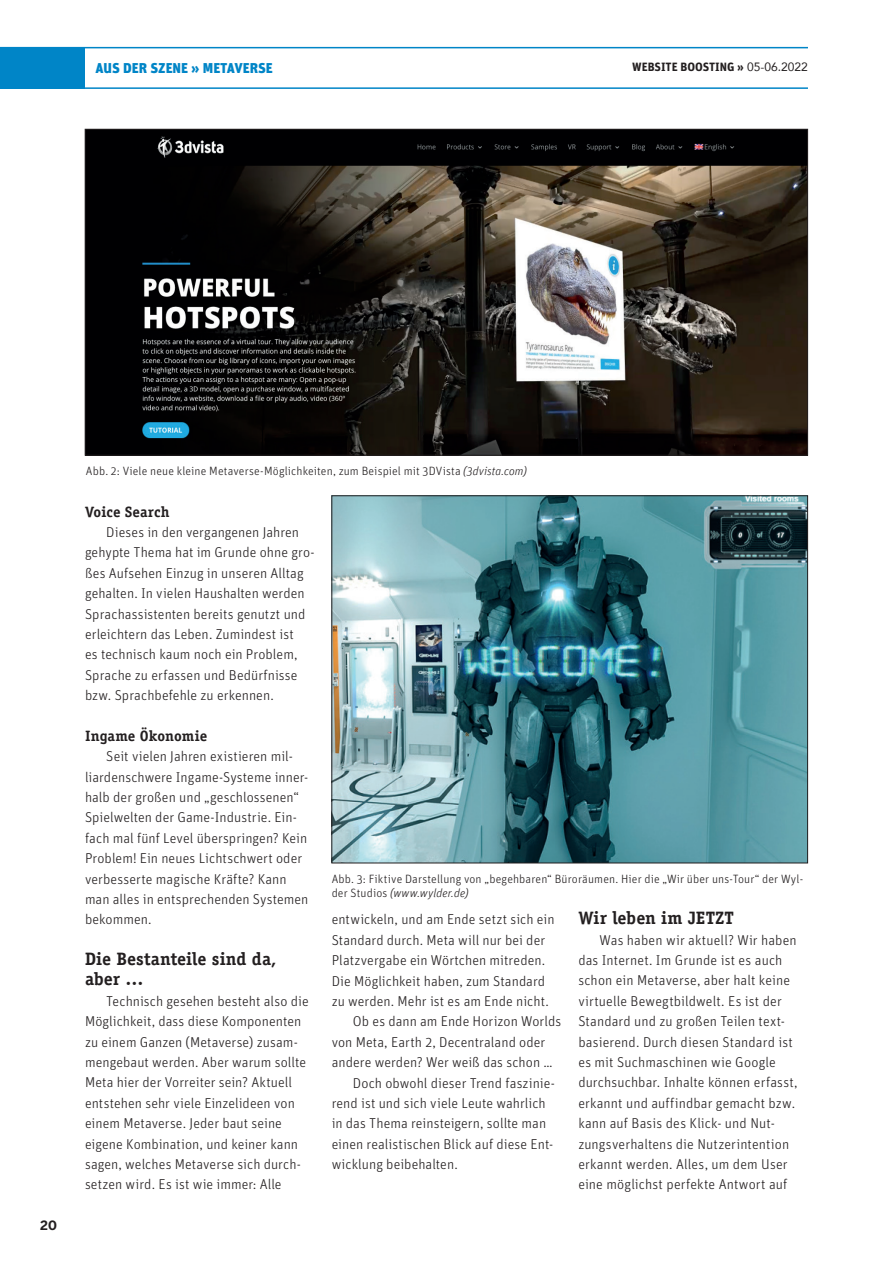
<style>
.page{position:relative;width:893px;height:1263px;background:#fff}
.page>*{position:absolute;margin:0;border:0;box-sizing:border-box;transform-origin:0 0}
.t1{font:700 18px/20.4px "Officina Serif Std";color:#231f20}
.t2{font:700 15px "Officina Serif Std";letter-spacing:.005em;color:#231f20}
.t3{font:300 14.25px/20.4px "Unit";letter-spacing:.005em;color:#231f20}
.t4{font:900 14.25px "Unit";color:#0085c7}
.t5{font:700 12.75px "Benton Sans";color:#231f20}
.t6{font:300 12px/14.4px "Unit";letter-spacing:.01em;color:#231f20}
.t7{font:700 12px "Unit";color:#231f20}
.s1{font-family:"Avenir";font-weight:400}
.s2{font-style:italic}
</style>
<div class="page">
<div style="left:0;top:47px;width:85px;height:41px;background:#0085c7"></div>
<hr style="left:0;top:47px;width:808px;height:1px;background:#0085c7">
<hr style="left:0;top:87px;width:808px;height:2px;background:#0085c7">
<img style="left:87px;top:131px;width:719px;height:322px">
<img style="left:334px;top:498px;width:472px;height:363px">
<p class="t4" style="left:96px;top:59px;width:179px">AUS DER SZENE » METAVERSE</p>
<p class="t7" style="left:632px;top:59px;width:177px">WEBSITE BOOSTING » <span class="s1">05-06.2022</span></p>
<p class="t5" style="left:40px;top:1217px;width:18px">20</p>
<p class="t6" style="left:86px;top:464px;width:443px">Abb. 2: Viele neue kleine Metaverse-Möglichkeiten, zum Beispiel mit 3DVista <span class="s2">(3dvista.com)</span></p>
<p class="t2" style="left:85px;top:502px;width:86px">Voice Search</p>
<p class="t3" style="left:85px;top:522px;width:231px;text-indent:21px">Dieses in den vergangenen Jahren gehypte Thema hat im Grunde ohne gro&shy;ßes Aufsehen Einzug in unseren Alltag gehalten. In vielen Haushalten werden Sprachassistenten bereits genutzt und erleichtern das Leben. Zumindest ist<br>es technisch kaum noch ein Problem, Sprache zu erfassen und Bedürfnisse bzw. Sprachbefehle zu erkennen.</p>
<p class="t2" style="left:85px;top:726px;width:124px">Ingame Ökonomie</p>
<p class="t3" style="left:85px;top:746px;width:225px;text-indent:21px">Seit vielen Jahren existieren mil&shy;liardenschwere Ingame-Systeme inner&shy;halb der großen und „geschlossenen“ Spielwelten der Game-Industrie. Ein&shy;fach mal fünf Level überspringen? Kein Problem! Ein neues Lichtschwert oder verbesserte magische Kräfte? Kann man alles in entsprechenden Systemen bekommen.</p>
<p class="t1" style="left:85px;top:948px;width:193px">Die Bestanteile sind da, aber …</p>
<p class="t3" style="left:85px;top:990px;width:225px;text-indent:21px">Technisch gesehen besteht also die Möglichkeit, dass diese Komponenten zu einem Ganzen (Metaverse) zusam&shy;mengebaut werden. Aber warum sollte Meta hier der Vorreiter sein? Aktuell entstehen sehr viele Einzelideen von einem Metaverse. Jeder baut seine eigene Kombination, und keiner kann sagen, welches Metaverse sich durch&shy;setzen wird. Es ist wie immer: Alle</p>
<p class="t6" style="left:332px;top:871px;width:473px">Abb. 3: Fiktive Darstellung von „begehbaren“ Büroräumen. Hier die „Wir über uns-Tour“ der Wyl&shy;der Studios <span class="s2">(www.wylder.de)</span></p>
<p class="t3" style="left:332px;top:909px;width:224px">entwickeln, und am Ende setzt sich ein</p>
<p class="t3" style="left:332px;top:929px;width:215px">Standard durch. Meta will nur bei der</p>
<p class="t3" style="left:332px;top:950px;width:215px">Platzvergabe ein Wörtchen mitreden.</p>
<p class="t3" style="left:332px;top:970px;width:215px">Die Möglichkeit haben, zum Standard</p>
<p class="t3" style="left:332px;top:991px;width:219px">zu werden. Mehr ist es am Ende nicht.</p>
<p class="t3" style="left:353px;top:1011px;width:210px">Ob es dann am Ende Horizon Worlds</p>
<p class="t3" style="left:332px;top:1031px;width:215px">von Meta, Earth 2, Decentraland oder</p>
<p class="t3" style="left:332px;top:1052px;width:222px">andere werden? Wer weiß das schon …</p>
<p class="t3" style="left:353px;top:1072px;width:204px">Doch obwohl dieser Trend faszinie-</p>
<p class="t3" style="left:332px;top:1093px;width:216px">rend ist und sich viele Leute wahrlich</p>
<p class="t3" style="left:332px;top:1113px;width:216px">in das Thema reinsteigern, sollte man</p>
<p class="t3" style="left:332px;top:1133px;width:223px">einen realistischen Blick auf diese Ent-</p>
<p class="t3" style="left:332px;top:1154px;width:128px">wicklung beibehalten.</p>
<p class="t1" style="left:578px;top:908px;width:157px">Wir leben im JETZT</p>
<p class="t3" style="left:578px;top:929px;width:221px;text-indent:21px">Was haben wir aktuell? Wir haben das Internet. Im Grunde ist es auch schon ein Metaverse, aber halt keine virtuelle Bewegtbildwelt. Es ist der Standard und zu großen Teilen text&shy;basierend. Durch diesen Standard ist es mit Suchmaschinen wie Google durchsuchbar. Inhalte können erfasst, erkannt und auffindbar gemacht bzw. kann auf Basis des Klick- und Nut&shy;zungsverhaltens die Nutzerintention erkannt werden. Alles, um dem User eine möglichst perfekte Antwort auf</p>
</div>
